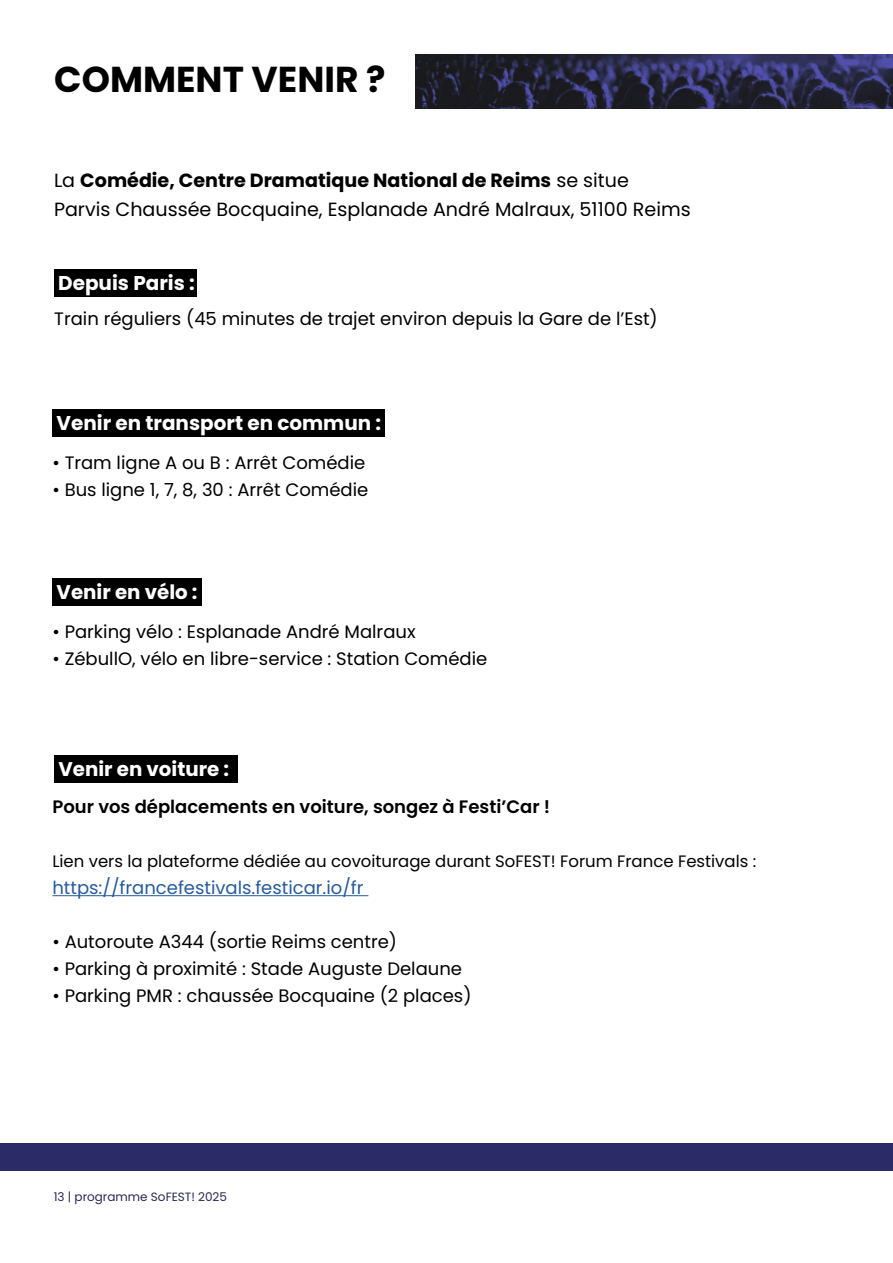
<style>
.page{position:relative;width:893px;height:1263px;background:#fff}
.page>*{position:absolute;margin:0;border:0;box-sizing:border-box;transform-origin:0 0}
.t1{font:700 36px "Poppins";color:#000}
.t2{font:700 19.95px "Poppins";color:#fff}
.t3{font:700 19.8px "Poppins";color:#fff}
.t4{font:19.05px/28.7px "Poppins";color:#000}
.t5{font:18px "Poppins";color:#000}
.t6{font:600 18px "Poppins";color:#000}
.t7{font:18px "Poppins";color:#275b9b}
.t8{font:16.5px "Poppins";color:#000}
.t9{font:12px "Poppins";color:#2a2854}
.s1{font-weight:700}
</style>
<div class="page">
<div style="left:0;top:1143px;width:893px;height:27px;background:#2a2b67"></div>
<div style="left:54px;top:269px;width:143px;height:28px;background:#000"></div>
<div style="left:52px;top:409px;width:332px;height:28px;background:#000"></div>
<div style="left:52px;top:578px;width:150px;height:27px;background:#000"></div>
<div style="left:54px;top:755px;width:184px;height:28px;background:#000"></div>
<hr style="left:52px;top:895px;width:316px;height:1px;background:#275b9b">
<img style="left:415px;top:54px;width:478px;height:54px">
<h1 class="t1" style="left:54px;top:58px;width:333px">COMMENT VENIR ?</h1>
<p class="t4" style="left:54px;top:166px;width:638px">La <span class="s1">Comédie, Centre Dramatique National de Reims</span> se situe<br>Parvis Chaussée Bocquaine, Esplanade André Malraux, 51100 Reims</p>
<p class="t2" style="left:58px;top:271px;width:138px">Depuis Paris :</p>
<p class="t5" style="left:54px;top:308px;width:605px">Train réguliers (45 minutes de trajet environ depuis la Gare de l’Est)</p>
<p class="t2" style="left:57px;top:411px;width:326px">Venir en transport en commun :</p>
<p class="t5" style="left:52px;top:452px;width:314px">• Tram ligne A ou B : Arrêt Comédie</p>
<p class="t5" style="left:52px;top:479px;width:317px">• Bus ligne 1, 7, 8, 30 : Arrêt Comédie</p>
<p class="t3" style="left:57px;top:580px;width:142px">Venir en vélo :</p>
<p class="t5" style="left:52px;top:622px;width:365px">• Parking vélo : Esplanade André Malraux</p>
<p class="t5" style="left:52px;top:649px;width:436px">• ZébullO, vélo en libre-service : Station Comédie</p>
<p class="t3" style="left:58px;top:757px;width:172px">Venir en voiture :</p>
<p class="t6" style="left:52px;top:796px;width:499px">Pour vos déplacements en voiture, songez à Festi’Car !</p>
<p class="t8" style="left:52px;top:852px;width:705px">Lien vers la plateforme dédiée au covoiturage durant SoFEST! Forum France Festivals :</p>
<p class="t7" style="left:52px;top:877px;width:313px">https://francefestivals.festicar.io/fr</p>
<p class="t5" style="left:52px;top:931px;width:346px">• Autoroute A344 (sortie Reims centre)</p>
<p class="t5" style="left:52px;top:958px;width:411px">• Parking à proximité : Stade Auguste Delaune</p>
<p class="t5" style="left:52px;top:985px;width:421px">• Parking PMR : chaussée Bocquaine (2 places)</p>
<p class="t9" style="left:54px;top:1189px;width:175px">13 | programme SoFEST! 2025</p>
</div>
